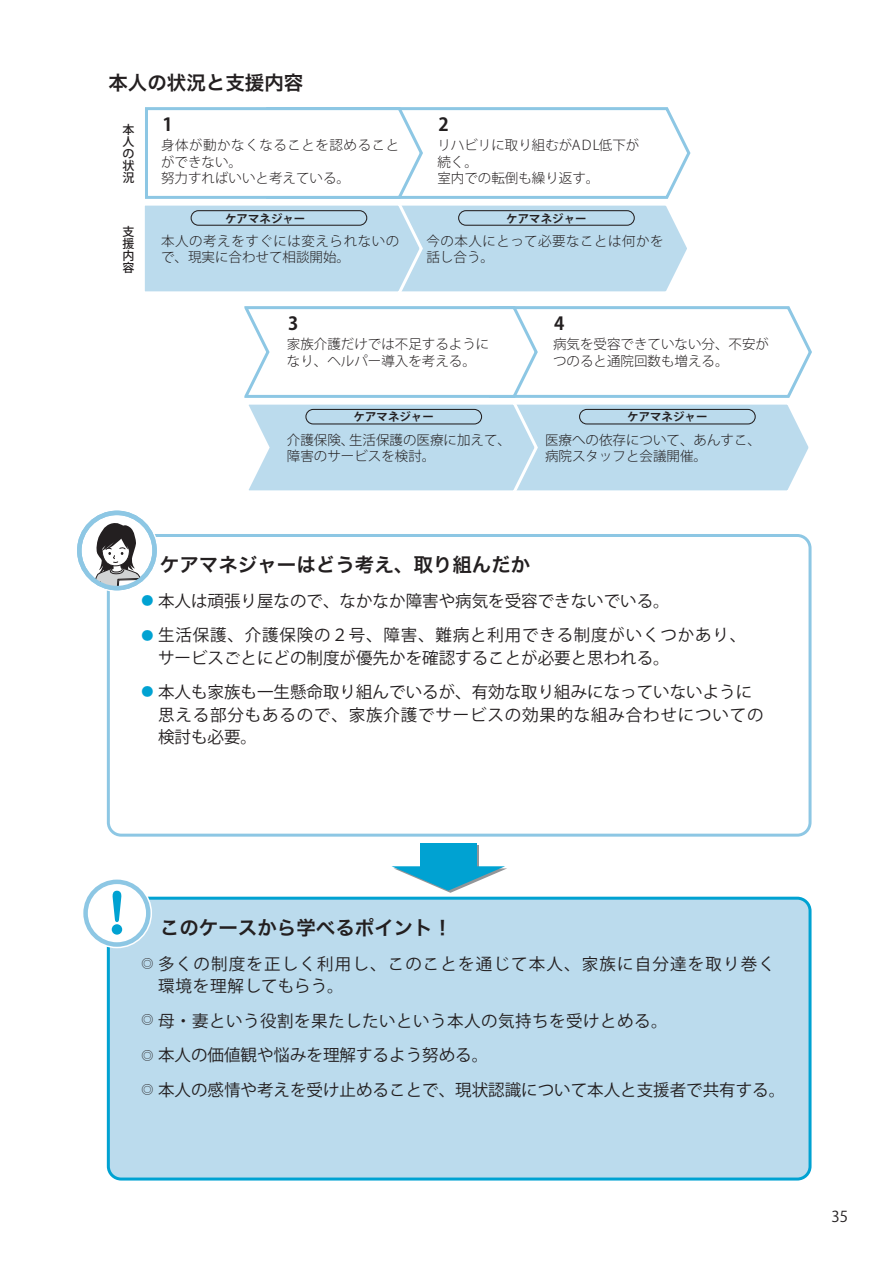
<style>
.page{position:relative;width:893px;height:1263px;background:#fff}
.page>*{position:absolute;margin:0;border:0;box-sizing:border-box;transform-origin:0 0}
.t1{font:54px "Jun 501 Bold 90 pv RKSJ H";color:#00a2d2}
.t2{font:19.5px "Hira Kaku Pro W6 90 pv RKSJ H";color:#231f20}
.t3{font:18px "Koz Go Pro Bold 90 pv RKSJ H";color:#231f20}
.t4{font:16.5px/34.5px "Koz Go Pro Regular 90 pv RKSJ H";color:#231f20}
.t5{font:16.5px/22.5px "Koz Go Pro Regular 90 pv RKSJ H";letter-spacing:.07em;color:#231f20}
.t6{font:16.5px/22.5px "Koz Go Pro Regular 90 pv RKSJ H";letter-spacing:.05em;color:#231f20}
.t7{font:15px "Koz Go Pro Regular 90 pv RKSJ H";color:#231f20}
.t8{font:13.5px/16.5px "Koz Go Pro Light 90 pv RKSJ H";color:#231f20}
.t9{font:13.5px/16.5px "Koz Go Pro Light 90 pv RKSJ H";letter-spacing:.02em;color:#231f20}
.t10{font:13.5px/16.5px "Koz Go Pro Light 90 pv RKSJ H";letter-spacing:.04em;color:#231f20}
.t11{font:13.5px/16.5px "Koz Go Pro Light 90 pv RKSJ H";letter-spacing:.035em;color:#231f20}
.t12{font:12px/12px "Koz Go Pro Medium 90 pv RKSJ H";color:#231f20;text-align:justify}
.t13{font:12px "Koz Go Pro Regular 90 pv RKSJ H";color:#231f20}
.t14{font:12px "Koz Go Pro Regular 90 pv RKSJ H";color:#00a2d2}
.t15{font:11.55px "Koz Go Pro Bold 90 pv RKSJ H";color:#231f20}
</style>
<div class="page">
<div style="left:108px;top:898px;width:702px;height:281px;background:#bbdbed;border-radius:13px"></div>
<div style="left:107px;top:897px;width:704px;height:284px;border:3px solid #00a2d2;border-radius:13px"></div>
<div style="left:107px;top:534px;width:704px;height:303px;border:3px solid #8dc7e4;border-radius:13px"></div>
<div style="left:82px;top:878px;width:70px;height:70px;border:8px solid #fff;border-radius:50%"></div>
<div style="left:86px;top:882px;width:62px;height:63px;background:#fff;border-radius:50%"></div>
<div style="left:83px;top:880px;width:68px;height:67px;border:4px solid #8dc7e4;border-radius:50%"></div>
<div style="left:76px;top:509px;width:82px;height:83px;border:8px solid #fff;border-radius:50%"></div>
<svg style="left:79px;top:513px;width:76px;height:75px"></svg>
<div style="left:422px;top:845px;width:56px;height:30px;background:#00a2d2"></div>
<div style="left:420px;top:843px;width:56px;height:30px;background:#00a2d2"></div>
<svg style="left:391px;top:866px;width:116px;height:27px"></svg>
<svg style="left:92px;top:521px;width:58px;height:68px"></svg>
<div style="left:77px;top:511px;width:80px;height:79px;border:4px solid #8dc7e4;border-radius:50%"></div>
<svg style="left:144px;top:107px;width:547px;height:185px"></svg>
<div style="left:191px;top:210px;width:176px;height:16px;border:1px solid #231f20;border-radius:7px"></div>
<svg style="left:244px;top:306px;width:568px;height:185px"></svg>
<div style="left:305px;top:409px;width:177px;height:16px;border:1px solid #231f20;border-radius:7px"></div>
<p class="t2" style="left:108px;top:76px;width:197px">本人の状況と支援内容</p>
<p class="t12" style="left:122px;top:126px;width:13px">本人の状況</p>
<p class="t12" style="left:122px;top:227px;width:13px">支援内容</p>
<p class="t3" style="left:162px;top:117px;width:12px">1</p>
<p class="t9" style="left:161px;top:139px;width:240px">身体が動かなくなることを認めることができない。<br>努力すればいいと考えている。</p>
<p class="t15" style="left:225px;top:214px;width:82px">ケアマネジャー</p>
<p class="t10" style="left:161px;top:234px;width:240px">本人の考えをすぐには変えられないので、現実に合わせて相談開始。</p>
<p class="t3" style="left:288px;top:316px;width:12px">3</p>
<p class="t3" style="left:439px;top:117px;width:12px">2</p>
<p class="t8" style="left:437px;top:139px;width:204px">リハビリに取り組むがADL低下が続く。<br>室内での転倒も繰り返す。</p>
<p class="t15" style="left:506px;top:214px;width:82px">ケアマネジャー</p>
<p class="t11" style="left:426px;top:234px;width:239px">今の本人にとって必要なことは何かを話し合う。</p>
<p class="t3" style="left:554px;top:316px;width:12px">4</p>
<p class="t8" style="left:287px;top:338px;width:204px">家族介護だけでは不足するようになり、ヘルパー導入を考える。</p>
<p class="t8" style="left:553px;top:338px;width:217px">病気を受容できていない分、不安がつのると通院回数も増える。</p>
<p class="t15" style="left:354px;top:413px;width:82px">ケアマネジャー</p>
<p class="t15" style="left:627px;top:413px;width:82px">ケアマネジャー</p>
<p class="t8" style="left:287px;top:433px;width:226px">介護保険、生活保護の医療に加えて、障害のサービスを検討。</p>
<p class="t8" style="left:545px;top:433px;width:217px">医療への依存について、あんすこ、病院スタッフと会議開催。</p>
<p class="t2" style="left:160px;top:557px;width:372px">ケアマネジャーはどう考え、取り組んだか</p>
<p class="t4" style="left:158px;top:586px;width:590px">本人は頑張り屋なので、なかなか障害や病気を受容できないでいる。<br>生活保護、介護保険の２号、障害、難病と利用できる制度がいくつかあり、</p>
<p class="t4" style="left:158px;top:643px;width:595px">サービスごとにどの制度が優先かを確認することが必要と思われる。<br>本人も家族も一生懸命取り組んでいるが、有効な取り組みになっていないように</p>
<p class="t6" style="left:158px;top:706px;width:607px">思える部分もあるので、家族介護でサービスの効果的な組み合わせについての検討も必要。</p>
<p class="t14" style="left:141px;top:596px;width:13px">●</p>
<p class="t14" style="left:141px;top:631px;width:13px">●</p>
<p class="t14" style="left:141px;top:687px;width:13px">●</p>
<h1 class="t1" style="left:108px;top:893px;width:19px">!</h1>
<p class="t2" style="left:160px;top:920px;width:294px">このケースから学べるポイント！</p>
<p class="t5" style="left:158px;top:954px;width:618px">多くの制度を正しく利用し、このことを通じて本人、家族に自分達を取り巻く環境を理解してもらう。</p>
<p class="t4" style="left:158px;top:1005px;width:628px">母・妻という役割を果たしたいという本人の気持ちを受けとめる。<br>本人の価値観や悩みを理解するよう努める。<br>本人の感情や考えを受け止めることで、現状認識について本人と支援者で共有する。</p>
<p class="t13" style="left:141px;top:959px;width:13px">◎</p>
<p class="t13" style="left:141px;top:1015px;width:13px">◎</p>
<p class="t13" style="left:141px;top:1051px;width:13px">◎</p>
<p class="t13" style="left:141px;top:1085px;width:13px">◎</p>
<p class="t7" style="left:831px;top:1210px;width:18px">35</p>
</div>
